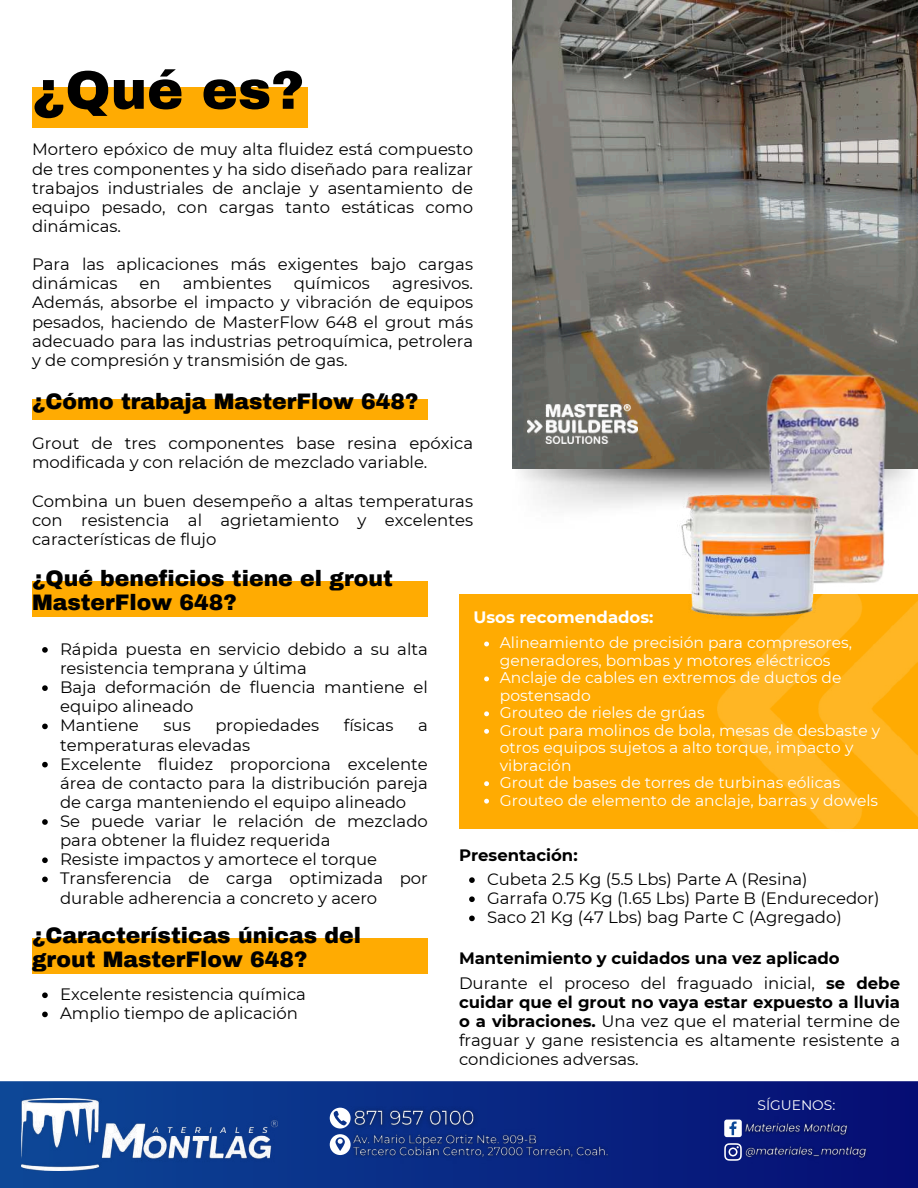
<style>
.page{position:relative;width:918px;height:1188px;background:#fff}
.page>*{position:absolute;margin:0;border:0;box-sizing:border-box;transform-origin:0 0}
.t1{font:900 54.45px "Archivo";color:#000}
.t2{font:900 21.9px/24.8px "Archivo";color:#000}
.t3{font:16.5px/19.2px "Montserrat";color:#000}
.t4{font:700 16.5px/24.6px "Montserrat";color:#000}
.t5{font:700 16.5px "Montserrat";color:#fff}
.t6{font:15.45px/17.4px "Montserrat";color:#fff}
.t7{font:13.8px "Montserrat";color:#fff}
.s1{font-weight:400}
.s2{font-weight:700}
</style>
<div class="page">
<div style="left:0;top:1081px;width:918px;height:107px;background:linear-gradient(to right,#0d4897,#060d73)"></div>
<svg style="left:330px;top:1108px;width:18px;height:47px"></svg>
<svg style="left:724px;top:1120px;width:15px;height:17px"></svg>
<svg style="left:724px;top:1143px;width:15px;height:18px"></svg>
<img style="left:21px;top:1098px;width:257px;height:72px">
<img style="left:348px;top:1129px;width:266px;height:35px">
<img style="left:345px;top:1100px;width:139px;height:35px">
<img style="left:739px;top:1116px;width:115px;height:24px">
<img style="left:739px;top:1140px;width:133px;height:25px">
<div style="left:32px;top:87px;width:275px;height:40px;background:#ffab02"></div>
<div style="left:32px;top:400px;width:396px;height:20px;background:#ffab02"></div>
<div style="left:459px;top:594px;width:459px;height:234px;background:#ffab02"></div>
<img style="left:670px;top:600px;width:248px;height:229px">
<img style="left:513px;top:468px;width:405px;height:39px">
<img style="left:513px;top:0;width:405px;height:468px">
<img style="left:527px;top:404px;width:110px;height:39px">
<img style="left:760px;top:360px;width:134px;height:240px">
<img style="left:676px;top:489px;width:151px;height:135px">
<svg style="left:469px;top:877px;width:6px;height:6px"></svg>
<svg style="left:469px;top:896px;width:6px;height:6px"></svg>
<svg style="left:469px;top:916px;width:6px;height:5px"></svg>
<svg style="left:484px;top:642px;width:5px;height:4px"></svg>
<svg style="left:484px;top:677px;width:5px;height:4px"></svg>
<svg style="left:484px;top:711px;width:5px;height:5px"></svg>
<svg style="left:484px;top:729px;width:5px;height:5px"></svg>
<svg style="left:484px;top:781px;width:5px;height:5px"></svg>
<svg style="left:484px;top:799px;width:5px;height:5px"></svg>
<div style="left:32px;top:581px;width:396px;height:36px;background:#ffab02"></div>
<svg style="left:42px;top:647px;width:6px;height:6px"></svg>
<svg style="left:42px;top:685px;width:6px;height:6px"></svg>
<svg style="left:42px;top:724px;width:6px;height:5px"></svg>
<svg style="left:42px;top:762px;width:6px;height:5px"></svg>
<svg style="left:42px;top:819px;width:6px;height:6px"></svg>
<svg style="left:42px;top:857px;width:6px;height:6px"></svg>
<svg style="left:42px;top:877px;width:6px;height:5px"></svg>
<div style="left:32px;top:938px;width:396px;height:35px;background:#ffab02"></div>
<svg style="left:42px;top:992px;width:6px;height:6px"></svg>
<svg style="left:42px;top:1012px;width:6px;height:5px"></svg>
<h1 class="t1" style="left:32px;top:61px;width:274px">¿Qué es?</h1>
<p class="t3" style="left:32px;top:140px;width:443px;text-align:justify">Mortero epóxico de muy alta fluidez está compuesto de tres componentes y ha sido diseñado para realizar trabajos industriales de anclaje y asentamiento de equipo pesado, con cargas tanto estáticas como dinámicas.</p>
<p class="t3" style="left:32px;top:255px;width:443px">Para las aplicaciones más exigentes bajo cargas dinámicas</p>
<p class="t3" style="left:32px;top:274px;width:443px;text-align:justify;text-indent:360px">agresivos.<br>Además, absorbe el impacto y vibración de equipos pesados, haciendo de MasterFlow 648 el grout más adecuado para las industrias petroquímica, petrolera y de compresión y transmisión de gas.</p>
<h2 class="t2" style="left:32px;top:389px;width:388px">¿Cómo trabaja MasterFlow 648?</h2>
<p class="t3" style="left:32px;top:434px;width:443px">Grout de tres componentes base resina epóxica modificada y con relación de mezclado variable.</p>
<p class="t3" style="left:32px;top:491px;width:443px;text-align:justify">Combina un buen desempeño a altas temperaturas con resistencia al agrietamiento y excelentes características de flujo</p>
<p class="t3" style="left:140px;top:274px;width:23px">en</p>
<p class="t3" style="left:183px;top:274px;width:90px">ambientes</p>
<p class="t3" style="left:294px;top:274px;width:78px">químicos</p>
<h2 class="t2" style="left:32px;top:566px;width:362px">¿Qué beneficios tiene el grout<br>MasterFlow 648?</h2>
<p class="t3" style="left:60px;top:639px;width:369px">Rápida puesta en servicio debido a su alta resistencia temprana y última<br>Baja deformación de fluencia mantiene el equipo alineado<br>Mantiene</p>
<p class="t3" style="left:164px;top:716px;width:29px">sus</p>
<p class="t3" style="left:215px;top:716px;width:105px">propiedades</p>
<p class="t3" style="left:344px;top:716px;width:51px">físicas</p>
<p class="t3" style="left:418px;top:716px;width:11px">a</p>
<p class="t3" style="left:60px;top:735px;width:369px">temperaturas elevadas<br>Excelente fluidez proporciona excelente área de contacto para la distribución pareja de carga manteniendo el equipo alineado Se puede variar le relación de mezclado para obtener la fluidez requerida<br>Resiste impactos y amortece el torque Transferencia de carga optimizada por durable adherencia a concreto y acero</p>
<h2 class="t2" style="left:32px;top:923px;width:331px">¿Características únicas del grout MasterFlow 648?</h2>
<p class="t3" style="left:60px;top:985px;width:247px">Excelente resistencia química<br>Amplio tiempo de aplicación</p>
<p class="t5" style="left:473px;top:607px;width:181px">Usos recomendados:</p>
<p class="t6" style="left:500px;top:634px;width:382px">Alineamiento de precisión para compresores, generadores, bombas y motores eléctricos Anclaje de cables en extremos de ductos de postensado<br>Grouteo de rieles de grúas<br>Grout para molinos de bola, mesas de desbaste y otros equipos sujetos a alto torque, impacto y vibración<br>Grout de bases de torres de turbinas eólicas Grouteo de elemento de anclaje, barras y dowels</p>
<p class="t4" style="left:459px;top:842px;width:120px">Presentación:</p>
<p class="t3" style="left:487px;top:870px;width:394px">Cubeta 2.5 Kg (5.5 Lbs) Parte A (Resina)<br>Garrafa 0.75 Kg (1.65 Lbs) Parte B (Endurecedor)<br>Saco 21 Kg (47 Lbs) bag Parte C (Agregado)</p>
<p class="t4" style="left:459px;top:946px;width:443px">Mantenimiento y cuidados una vez aplicado<br><span class="s1">Durante el proceso del fraguado inicial,</span> se debe</p>
<p class="t3" style="left:459px;top:992px;width:443px;text-align:justify"><span class="s2">cuidar que el grout no vaya estar expuesto a lluvia o a vibraciones.</span> Una vez que el material termine de fraguar y gane resistencia es altamente resistente a condiciones adversas.</p>
<p class="t7" style="left:758px;top:1097px;width:79px">SÍGUENOS:</p>
</div>
